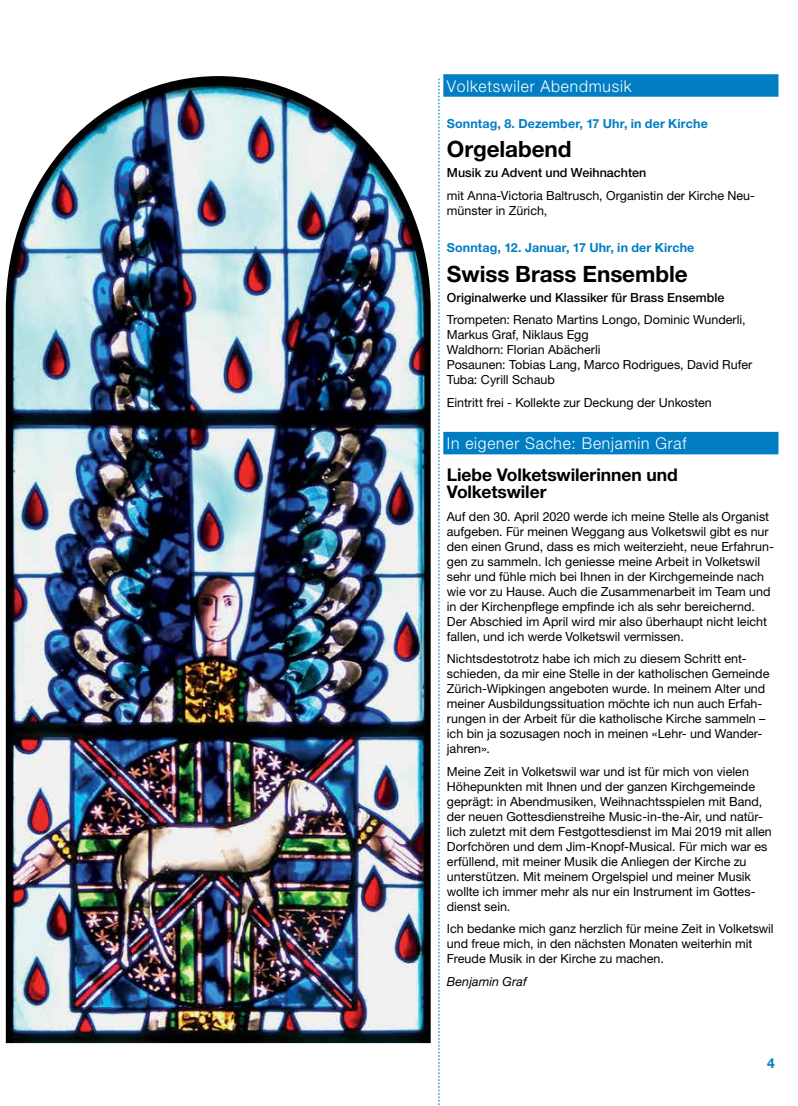
<style>
.page{position:relative;width:798px;height:1106px;background:#fff}
.page>*{position:absolute;margin:0;border:0;box-sizing:border-box;transform-origin:0 0}
.t1{font:700 22.5px "Helvetica Neue LT Pro";letter-spacing:-.005em;color:#000}
.t2{font:700 17.5px/17.5px "Helvetica Neue LT Pro";letter-spacing:-.005em;color:#000}
.t3{font:300 16.25px "Helvetica Neue LT Pro";letter-spacing:.05em;color:#fff;scale:.96 1}
.t4{font:700 13.75px "Helvetica Neue LT Pro";color:#007dc3}
.t5{font:12.5px/15px "Helvetica Neue LT Pro";color:#000}
.t6{font:700 12.5px "Helvetica Neue LT Pro";letter-spacing:.01em;color:#007dc3}
.t7{font:500 12.5px "Helvetica Neue LT Pro";letter-spacing:.005em;color:#000}
.t8{font:italic 12.5px "Helvetica Neue LT Pro";letter-spacing:.005em;color:#000}
</style>
<div class="page">
<svg style="left:437px;top:78px;width:3px;height:1027px"></svg>
<div style="left:443px;top:74px;width:335px;height:23px;background:#007dc3"></div>
<div style="left:443px;top:432px;width:335px;height:22px;background:#007dc3"></div>
<img style="left:6px;top:76px;width:424px;height:967px">
<h3 class="t3" style="left:446px;top:76px;width:194px">Volketswiler Abendmusik</h3>
<p class="t6" style="left:446px;top:116px;width:262px">Sonntag, 8. Dezember, 17 Uhr, in der Kirche</p>
<h1 class="t1" style="left:446px;top:135px;width:126px">Orgelabend</h1>
<p class="t7" style="left:446px;top:165px;width:201px">Musik zu Advent und Weihnachten</p>
<p class="t5" style="left:446px;top:188px;width:309px">mit Anna-Victoria Baltrusch, Organistin der Kirche Neu&shy;münster in Zürich,</p>
<p class="t6" style="left:446px;top:240px;width:249px">Sonntag, 12. Januar, 17 Uhr, in der Kirche</p>
<h1 class="t1" style="left:446px;top:259px;width:242px">Swiss Brass Ensemble</h1>
<p class="t7" style="left:446px;top:290px;width:279px">Originalwerke und Klassiker für Brass Ensemble</p>
<p class="t5" style="left:446px;top:312px;width:307px">Trompeten: Renato Martins Longo, Dominic Wunderli, Markus Graf, Niklaus Egg<br>Waldhorn: Florian Abächerli<br>Posaunen: Tobias Lang, Marco Rodrigues, David Rufer Tuba: Cyrill Schaub</p>
<p class="t5" style="left:446px;top:394px;width:266px">Eintritt frei - Kollekte zur Deckung der Unkosten</p>
<h3 class="t3" style="left:446px;top:433px;width:251px">In eigener Sache: Benjamin Graf</h3>
<h2 class="t2" style="left:446px;top:465px;width:232px">Liebe Volketswilerinnen und<br>Volketswiler</h2>
<p class="t5" style="left:446px;top:508px;width:327px">Auf den 30. April 2020 werde ich meine Stelle als Organist aufgeben. Für meinen Weggang aus Volketswil gibt es nur den einen Grund, dass es mich weiterzieht, neue Erfahrun&shy;gen zu sammeln. Ich geniesse meine Arbeit in Volketswil sehr und fühle mich bei Ihnen in der Kirchgemeinde nach wie vor zu Hause. Auch die Zusammenarbeit im Team und in der Kirchenpflege empfinde ich als sehr bereichernd.<br>Der Abschied im April wird mir also überhaupt nicht leicht fallen, und ich werde Volketswil vermissen.</p>
<p class="t5" style="left:446px;top:651px;width:324px">Nichtsdestotrotz habe ich mich zu diesem Schritt ent&shy;schieden, da mir eine Stelle in der katholischen Gemeinde Zürich-Wipkingen angeboten wurde. In meinem Alter und meiner Ausbildungssituation möchte ich nun auch Erfah&shy;rungen in der Arbeit für die katholische Kirche sammeln – ich bin ja sozusagen noch in meinen «Lehr- und Wander&shy;jahren».</p>
<p class="t5" style="left:446px;top:763px;width:326px">Meine Zeit in Volketswil war und ist für mich von vielen Höhepunkten mit Ihnen und der ganzen Kirchgemeinde geprägt: in Abendmusiken, Weihnachtsspielen mit Band, der neuen Gottesdienstreihe Music-in-the-Air, und natür&shy;lich zuletzt mit dem Festgottesdienst im Mai 2019 mit allen Dorfchören und dem Jim-Knopf-Musical. Für mich war es erfüllend, mit meiner Musik die Anliegen der Kirche zu unterstützen. Mit meinem Orgelspiel und meiner Musik wollte ich immer mehr als nur ein Instrument im Gottes&shy;dienst sein.</p>
<p class="t5" style="left:446px;top:921px;width:328px">Ich bedanke mich ganz herzlich für meine Zeit in Volketswil und freue mich, in den nächsten Monaten weiterhin mit<br>Freude Musik in der Kirche zu machen.</p>
<p class="t8" style="left:446px;top:973px;width:81px">Benjamin Graf</p>
<p class="t4" style="left:767px;top:1054px;width:9px">4</p>
</div>
